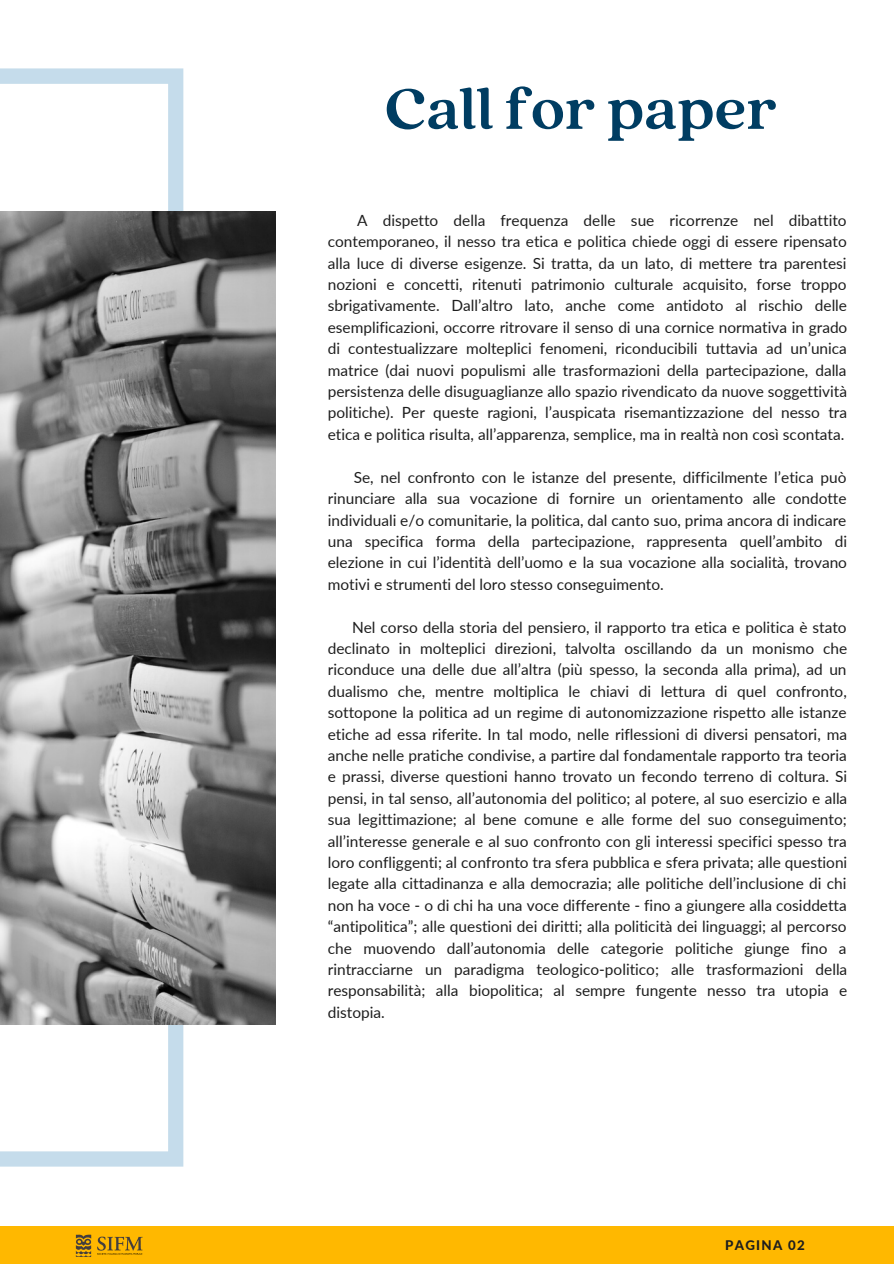
<style>
.page{position:relative;width:894px;height:1264px;background:#fff}
.page>*{position:absolute;margin:0;border:0;box-sizing:border-box;transform-origin:0 0}
.t1{font:700 63px "Quincy CF";color:#003d62}
.t2{font:15.45px/21.5px "Lato";color:#1e1e1e;text-align:justify}
.t3{font:800 13.2px "Lato";letter-spacing:.1em;color:#1e1e1e}
</style>
<div class="page">
<svg style="left:0;top:68px;width:183px;height:1098px"></svg>
<img style="left:0;top:211px;width:275px;height:813px">
<div style="left:0;top:1226px;width:893px;height:37px;background:#ffb800"></div>
<img style="left:75px;top:1234px;width:68px;height:23px">
<p class="t1" style="left:385px;top:68px;width:393px">Call for paper</p>
<p class="t2" style="left:328px;top:209px;width:521px;text-indent:29px">A dispetto della frequenza delle sue ricorrenze nel dibattito contemporaneo, il nesso tra etica e politica chiede oggi di essere ripensato alla luce di diverse esigenze. Si tratta, da un lato, di mettere tra parentesi nozioni e concetti, ritenuti patrimonio culturale acquisito, forse troppo sbrigativamente. Dall’altro lato, anche come antidoto al rischio delle esemplificazioni, occorre ritrovare il senso di una cornice normativa in grado di contestualizzare molteplici fenomeni, riconducibili tuttavia ad un’unica matrice (dai nuovi populismi alle trasformazioni della partecipazione, dalla persistenza delle disuguaglianze allo spazio rivendicato da nuove soggettività politiche). Per queste ragioni, l’auspicata risemantizzazione del nesso tra etica e politica risulta, all’apparenza, semplice, ma in realtà non così scontata.</p>
<p class="t2" style="left:328px;top:466px;width:520px;text-indent:26px">Se, nel confronto con le istanze del presente, difficilmente l’etica può rinunciare alla sua vocazione di fornire un orientamento alle condotte individuali e/o comunitarie, la politica, dal canto suo, prima ancora di indicare una specifica forma della partecipazione, rappresenta quell’ambito di elezione in cui l’identità dell’uomo e la sua vocazione alla socialità, trovano motivi e strumenti del loro stesso conseguimento.</p>
<p class="t2" style="left:328px;top:616px;width:521px;text-indent:24px">Nel corso della storia del pensiero, il rapporto tra etica e politica è stato declinato in molteplici direzioni, talvolta oscillando da un monismo che riconduce una delle due all’altra (più spesso, la seconda alla prima), ad un dualismo che, mentre moltiplica le chiavi di lettura di quel confronto, sottopone la politica ad un regime di autonomizzazione rispetto alle istanze etiche ad essa riferite. In tal modo, nelle riflessioni di diversi pensatori, ma anche nelle pratiche condivise, a partire dal fondamentale rapporto tra teoria e prassi, diverse questioni hanno trovato un fecondo terreno di coltura. Si pensi, in tal senso, all’autonomia del politico; al potere, al suo esercizio e alla sua legittimazione; al bene comune e alle forme del suo conseguimento; all’interesse generale e al suo confronto con gli interessi specifici spesso tra loro confliggenti; al confronto tra sfera pubblica e sfera privata; alle questioni legate alla cittadinanza e alla democrazia; alle politiche dell’inclusione di chi non ha voce - o di chi ha una voce differente - fino a giungere alla cosiddetta “antipolitica”; alle questioni dei diritti; alla politicità dei linguaggi; al percorso che muovendo dall’autonomia delle categorie politiche giunge fino a rintracciarne un paradigma teologico-politico; alle trasformazioni della responsabilità; alla biopolitica; al sempre fungente nesso tra utopia e distopia.</p>
<p class="t3" style="left:725px;top:1237px;width:81px">PAGINA 02</p>
</div>
